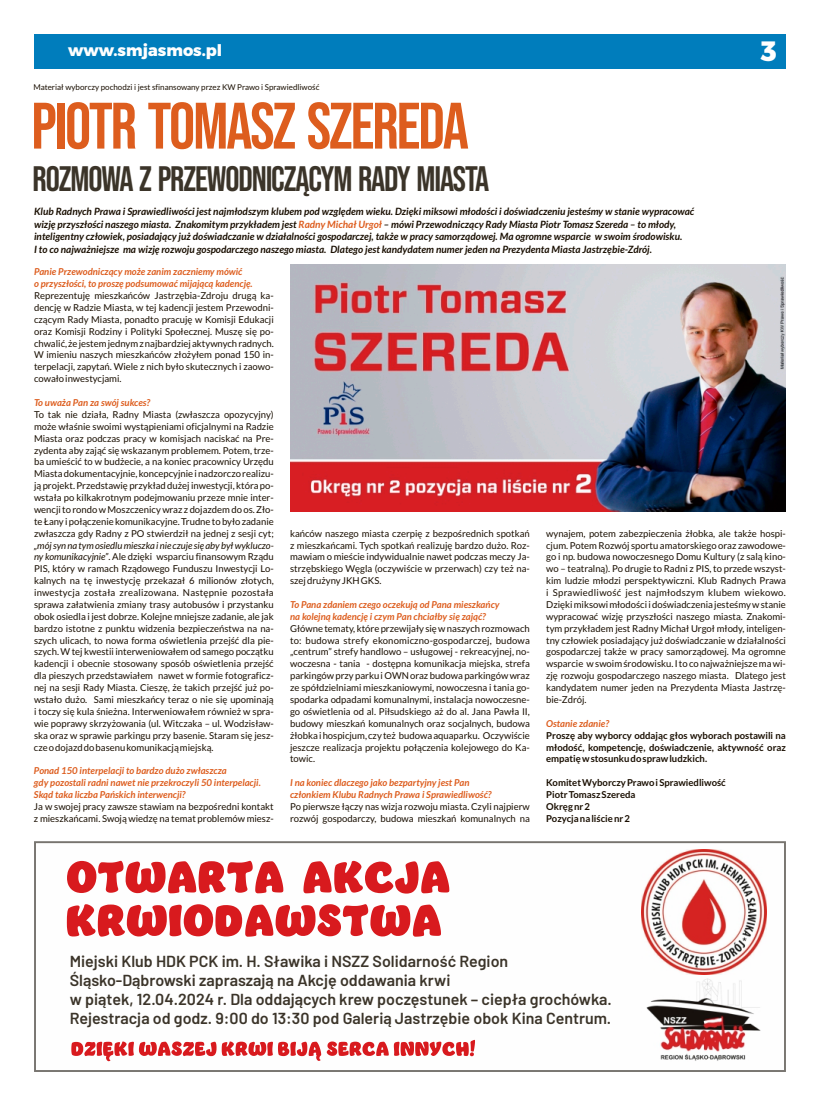
<style>
.page{position:relative;width:820px;height:1106px;background:#fff}
.page>*{position:absolute;margin:0;border:0;box-sizing:border-box;transform-origin:0 0}
.t1{font:65.5px "Bebas Neue";letter-spacing:-.03em;color:#dd5d1e}
.t2{font:35.4px "Bebas Neue";letter-spacing:-.03em;color:#3b3429}
.t3{font:800 28px "Montserrat";color:#fefefe}
.t4{font:600 16px/19.2px "Barlow";color:#3b3429}
.t5{font:800 16px "Montserrat";color:#fefefe}
.t6{font:italic 700 10px/12.5px "Lato";color:#190e00}
.t7{font:9.5px/11.9px "Lato";color:#190e00;text-align:justify}
.t8{font:italic 700 9.5px/11.9px "Lato";color:#dd5d1e}
.t9{font:700 9.5px/11.9px "Lato";color:#190e00;text-align:justify}
.t10{font:8px "Lato";color:#190e00}
.s1{color:#dd5d1e}
.s2{font-style:italic}
</style>
<div class="page">
<div style="left:34px;top:34px;width:751px;height:34px;background:#007dbc"></div>
<img style="left:290px;top:265px;width:495px;height:246px">
<svg style="left:34px;top:841px;width:751px;height:230px"></svg>
<svg style="left:67px;top:860px;width:382px;height:33px"></svg>
<svg style="left:67px;top:904px;width:374px;height:32px"></svg>
<svg style="left:71px;top:1039px;width:404px;height:22px"></svg>
<img style="left:641px;top:976px;width:125px;height:88px">
<img style="left:641px;top:849px;width:125px;height:125px">
<h3 class="t5" style="left:68px;top:40px;width:156px">www.smjasmos.pl</h3>
<h3 class="t3" style="left:760px;top:34px;width:17px">3</h3>
<p class="t10" style="left:33px;top:84px;width:287px">Materiał wyborczy pochodzi i jest sfinansowany przez KW Prawo i Sprawiedliwość</p>
<h1 class="t1" style="left:31px;top:90px;width:439px">PIOTR TOMASZ SZEREDA</h1>
<h2 class="t2" style="left:33px;top:159px;width:458px">ROZMOWA Z PRZEWODNICZĄCYM RADY MIASTA</h2>
<p class="t6" style="left:34px;top:206px;width:661px">Klub Radnych Prawa i Sprawiedliwości jest najmłodszym klubem pod względem wieku. Dzięki miksowi młodości i doświadczeniu jesteśmy w stanie wypracować wizję przyszłości naszego miasta. Znakomitym przykładem jest <span class="s1">Radny Michał Urgoł</span> – mówi Przewodniczący Rady Miasta Piotr Tomasz Szereda – to młody, inteligentny człowiek, posiadający już doświadczanie w działalności gospodarczej, także w pracy samorządowej. Ma ogromne wsparcie w swoim środowisku.<br>I to co najważniejsze ma wizję rozwoju gospodarczego naszego miasta. Dlatego jest kandydatem numer jeden na Prezydenta Miasta Jastrzębie-Zdrój.</p>
<p class="t8" style="left:34px;top:266px;width:220px">Panie Przewodniczący może zanim zaczniemy mówić<br>o przyszłości, to proszę podsumować mijającą kadencję.</p>
<p class="t7" style="left:34px;top:290px;width:241px">Reprezentuję mieszkańców Jastrzębia-Zdroju drugą ka&shy;dencję w Radzie Miasta, w tej kadencji jestem Przewodni&shy;czącym Rady Miasta, ponadto pracuję w Komisji Edukacji oraz Komisji Rodziny i Polityki Społecznej. Muszę się po&shy;chwalić, że jestem jednym z najbardziej aktywnych radnych.<br>W imieniu naszych mieszkańców złożyłem ponad 150 in&shy;terpelacji, zapytań. Wiele z nich było skutecznych i zaowo&shy;cowało inwestycjami.</p>
<p class="t8" style="left:34px;top:397px;width:118px">To uważa Pan za swój sukces?</p>
<p class="t7" style="left:34px;top:409px;width:241px">To tak nie działa, Radny Miasta (zwłaszcza opozycyjny) może właśnie swoimi wystąpieniami oficjalnymi na Radzie Miasta oraz podczas pracy w komisjach naciskać na Pre&shy;zydenta aby zająć się wskazanym problemem. Potem, trze&shy;ba umieścić to w budżecie, a na koniec pracownicy Urzędu Miasta dokumentacyjnie, koncepcyjnie i nadzorczo realizu&shy;ją projekt. Przedstawię przykład dużej inwestycji, która po&shy;wstała po kilkakrotnym podejmowaniu przeze mnie inter&shy;wencji to rondo w Moszczenicy wraz z dojazdem do os. Zło&shy;te Łany i połączenie komunikacyjne. Trudne to było zadanie zwłaszcza gdy Radny z PO stwierdził na jednej z sesji cyt;</p>
<p class="t7" style="left:34px;top:539px;width:241px"><span class="s2">„mój syn na tym osiedlu mieszka i nie czuje się aby był wykluczo&shy;ny komunikacyjnie”</span>. Ale dzięki wsparciu finansowym Rządu PIS, który w ramach Rządowego Funduszu Inwestycji Lo&shy;kalnych na tę inwestycję przekazał 6 milionów złotych, inwestycja została zrealizowana. Następnie pozostała sprawa załatwienia zmiany trasy autobusów i przystanku obok osiedla i jest dobrze. Kolejne mniejsze zadanie, ale jak bardzo istotne z punktu widzenia bezpieczeństwa na na&shy;szych ulicach, to nowa forma oświetlenia przejść dla pie&shy;szych. W tej kwestii interweniowałem od samego początku kadencji i obecnie stosowany sposób oświetlenia przejść dla pieszych przedstawiałem nawet w formie fotograficz&shy;nej na sesji Rady Miasta. Cieszę, że takich przejść już po&shy;wstało dużo. Sami mieszkańcy teraz o nie się upominają i toczy się kula śnieżna. Interweniowałem również w spra&shy;wie poprawy skrzyżowania (ul. Witczaka – ul. Wodzisław&shy;ska oraz w sprawie parkingu przy basenie. Staram się jesz&shy;cze o dojazd do basenu komunikacją miejską.</p>
<p class="t8" style="left:34px;top:765px;width:228px">Ponad 150 interpelacji to bardzo dużo zwłaszcza<br>gdy pozostali radni nawet nie przekroczyli 50 interpelacji.<br>Skąd taka liczba Pańskich interwencji?</p>
<p class="t7" style="left:34px;top:801px;width:241px">Ja w swojej pracy zawsze stawiam na bezpośredni kontakt z mieszkańcami. Swoją wiedzę na temat problemów miesz-</p>
<p class="t7" style="left:290px;top:528px;width:241px">kańców naszego miasta czerpię z bezpośrednich spotkań z mieszkańcami. Tych spotkań realizuję bardzo dużo. Roz&shy;mawiam o mieście indywidualnie nawet podczas meczy Ja&shy;strzębskiego Węgla (oczywiście w przerwach) czy też na&shy;szej drużyny JKH GKS.</p>
<p class="t8" style="left:290px;top:599px;width:211px">To Pana zdaniem czego oczekują od Pana mieszkańcy na kolejną kadencję i czym Pan chciałby się zająć?</p>
<p class="t7" style="left:290px;top:623px;width:241px">Główne tematy, które przewijały się w naszych rozmowach to: budowa strefy ekonomiczno-gospodarczej, budowa „centrum” strefy handlowo – usługowej - rekreacyjnej, no&shy;woczesna - tania - dostępna komunikacja miejska, strefa parkingów przy parku i OWN oraz budowa parkingów wraz ze spółdzielniami mieszkaniowymi, nowoczesna i tania go&shy;spodarka odpadami komunalnymi, instalacja nowoczesne&shy;go oświetlenia od al. Piłsudskiego aż do al. Jana Pawła II, budowy mieszkań komunalnych oraz socjalnych, budowa żłobka i hospicjum, czy też budowa aquaparku. Oczywiście jeszcze realizacja projektu połączenia kolejowego do Ka&shy;towic.</p>
<p class="t8" style="left:290px;top:777px;width:203px">I na koniec dlaczego jako bezpartyjny jest Pan członkiem Klubu Radnych Prawa i Sprawiedliwość?</p>
<p class="t7" style="left:290px;top:801px;width:241px">Po pierwsze łączy nas wizja rozwoju miasta. Czyli najpierw rozwój gospodarczy, budowa mieszkań komunalnych na</p>
<p class="t7" style="left:546px;top:528px;width:241px">wynajem, potem zabezpieczenia żłobka, ale także hospi&shy;cjum. Potem Rozwój sportu amatorskiego oraz zawodowe&shy;go i np. budowa nowoczesnego Domu Kultury (z salą kino&shy;wo – teatralną). Po drugie to Radni z PIS, to przede wszyst&shy;kim ludzie młodzi perspektywiczni. Klub Radnych Prawa i Sprawiedliwość jest najmłodszym klubem wiekowo.<br>Dzięki miksowi młodości i doświadczenia jesteśmy w stanie wypracować wizję przyszłości naszego miasta. Znakomi&shy;tym przykładem jest Radny Michał Urgoł młody, inteligen&shy;tny człowiek posiadający już doświadczanie w działalności gospodarczej także w pracy samorządowej. Ma ogromne wsparcie w swoim środowisku. I to co najważniejsze ma wi&shy;zję rozwoju gospodarczego naszego miasta. Dlatego jest kandydatem numer jeden na Prezydenta Miasta Jastrzę&shy;bie-Zdrój.</p>
<p class="t8" style="left:546px;top:718px;width:64px">Ostanie zdanie?</p>
<p class="t9" style="left:546px;top:729px;width:241px">Proszę aby wyborcy oddając głos wyborach postawili na młodość, kompetencję, doświadczenie, aktywność oraz empatię w stosunku do spraw ludzkich.</p>
<p class="t9" style="left:546px;top:777px;width:181px;text-align:left">Komitet Wyborczy Prawo i Sprawiedliwość<br>Piotr Tomasz Szereda<br>Okręg nr 2<br>Pozycja na liście nr 2</p>
<p class="t4" style="left:70px;top:950px;width:543px">Miejski Klub HDK PCK im. H. Sławika i NSZZ Solidarność Region Śląsko-Dąbrowski zapraszają na Akcję oddawania krwi<br>w piątek, 12.04.2024 r. Dla oddających krew poczęstunek – ciepła grochówka.<br>Rejestracja od godz. 9:00 do 13:30 pod Galerią Jastrzębie obok Kina Centrum.</p>
</div>
